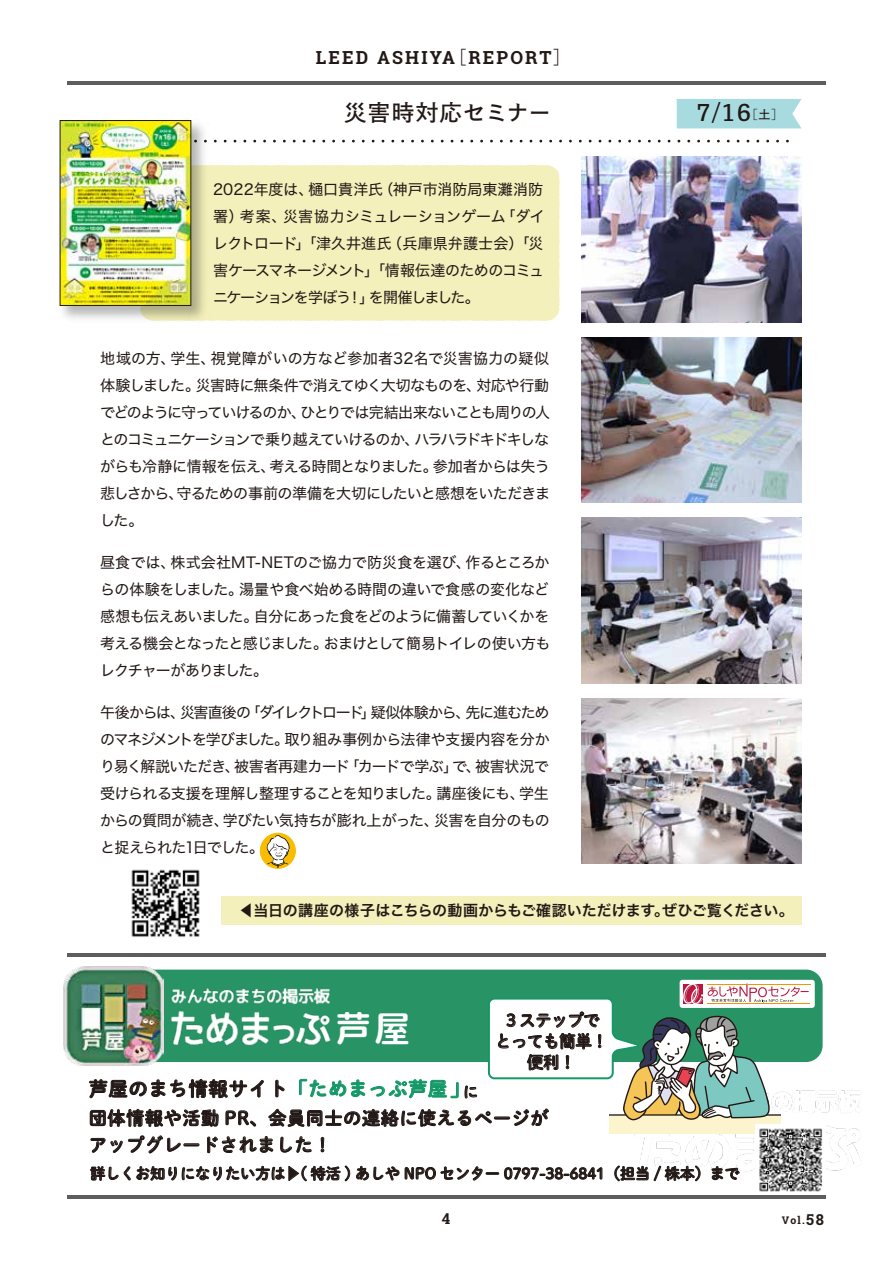
<style>
.page{position:relative;width:893px;height:1263px;background:#fff}
.page>*{position:absolute;margin:0;border:0;box-sizing:border-box;transform-origin:0 0}
.t1{font:35.7px "VDL V7 Maru Gothic Bold";color:#fff}
.t2{font:22.5px "Toppan Bunkyu Gothic Pr 6 N DB";letter-spacing:.06em;color:#221815}
.t3{font:19.2px "DNP Shuei M Go Std B";letter-spacing:.04em;color:#221815}
.t4{font:18px/26.8px "DNP Shuei M Go Std B";letter-spacing:.04em;color:#221815}
.t5{font:700 18px "Roboto Slab";letter-spacing:.12em;color:#221815}
.t6{font:16.5px/21px "DNP Shuei M Go Std B";letter-spacing:-.025em;color:#221815;text-align:center}
.t7{font:15px/27px "Hiragino Sans W4";letter-spacing:-.055em;color:#221815;text-align:justify}
.t8{font:15px "DNP Shuei M Go Std B";color:#221815}
.t9{font:15px "Hiragino Sans W6";letter-spacing:-.01em;color:#221815}
.t10{font:700 15px "Roboto Slab";color:#221815}
.t11{font:700 10.5px "Roboto Slab";color:#221815}
.s1{font-family:"Koz Go Pr 6 N";font-weight:400}
.s2{font-size:12px}
.s3{color:#139866}
.s4{font-family:"Koz Go Pr 6 N"}
.s5{font-size:15px}
</style>
<div class="page">
<div style="left:213px;top:165px;width:347px;height:156px;background:#f3f0bb"></div>
<hr style="left:68px;top:82px;width:758px;height:3px;background:#5c5d5d">
<svg style="left:213px;top:140px;width:576px;height:2px"></svg>
<div style="left:677px;top:99px;width:124px;height:29px;background:#a8dbdf"></div>
<img style="left:59px;top:120px;width:154px;height:201px">
<img style="left:62px;top:122px;width:127px;height:182px">
<div style="left:60px;top:120px;width:131px;height:186px;border:1px solid #221815"></div>
<div style="left:260px;top:833px;width:35px;height:35px;background:#f8bc00;border-radius:50%"></div>
<svg style="left:264px;top:835px;width:29px;height:33px"></svg>
<div style="left:260px;top:833px;width:36px;height:36px;border:1px solid #f8bc00;border-radius:50%"></div>
<img style="left:131px;top:869px;width:69px;height:68px">
<div style="left:221px;top:896px;width:581px;height:28px;background:#f3f0bb"></div>
<img style="left:582px;top:518px;width:220px;height:165px">
<img style="left:582px;top:337px;width:220px;height:166px">
<img style="left:582px;top:698px;width:220px;height:166px">
<img style="left:582px;top:157px;width:220px;height:165px">
<hr style="left:68px;top:953px;width:758px;height:4px;background:#5c5d5d">
<img style="left:809px;top:1090px;width:52px;height:81px">
<div style="left:123px;top:969px;width:700px;height:93px;background:#289364;border-radius:17px"></div>
<div style="left:680px;top:980px;width:135px;height:28px;background:#fff;border-radius:3px"></div>
<hr style="left:748px;top:984px;width:62px;height:1px;background:#f39700">
<hr style="left:707px;top:1003px;width:103px;height:1px;background:#f39700">
<img style="left:64px;top:966px;width:99px;height:100px">
<svg style="left:89px;top:983px;width:720px;height:198px"></svg>
<img style="left:756px;top:1125px;width:69px;height:67px">
<hr style="left:68px;top:1195px;width:758px;height:3px;background:#5c5d5d">
<p class="t5" style="left:316px;top:45px;width:257px">LEED ASHIYA<span class="s1">［</span>REPORT<span class="s1">］</span></p>
<h2 class="t2" style="left:344px;top:100px;width:208px">災害時対応セミナー</h2>
<h2 class="t2" style="left:696px;top:100px;width:82px">7/16<span class="s2">[土]</span></h2>
<p class="t7" style="left:213px;top:175px;width:333px">2022年度は、樋口貴洋氏（神戸市消防局東灘消防署）考案、災害協力シミュレーションゲーム「ダイレクトロード」「津久井進氏（兵庫県弁護士会）「災害ケースマネージメント」「情報伝達のためのコミュニケーションを学ぼう！」を開催しました。</p>
<p class="t7" style="left:100px;top:344px;width:452px">地域の方、学生、視覚障がいの方など参加者32名で災害協力の疑似体験しました。災害時に無条件で消えてゆく大切なものを、対応や行動でどのように守っていけるのか、ひとりでは完結出来ないことも周りの人とのコミュニケーションで乗り越えていけるのか、ハラハラドキドキしながらも冷静に情報を伝え、考える時間となりました。参加者からは失う悲しさから、守るための事前の準備を大切にしたいと感想をいただきました。</p>
<p class="t7" style="left:100px;top:548px;width:452px">昼食では、株式会社MT-NETのご協力で防災食を選び、作るところからの体験をしました。湯量や食べ始める時間の違いで食感の変化など感想も伝えあいました。自分にあった食をどのように備蓄していくかを考える機会となったと感じました。おまけとして簡易トイレの使い方もレクチャーがありました。</p>
<p class="t7" style="left:100px;top:698px;width:451px">午後からは、災害直後の「ダイレクトロード」疑似体験から、先に進むためのマネジメントを学びました。取り組み事例から法律や支援内容を分かり易く解説いただき、被害者再建カード「カードで学ぶ」で、被害状況で受けられる支援を理解し整理することを知りました。講座後にも、学生からの質問が続き、学びたい気持ちが膨れ上がった、災害を自分のものと捉えられた1日でした。</p>
<p class="t9" style="left:239px;top:897px;width:556px">◀当日の講座の様子はこちらの動画からもご確認いただけます。ぜひご覧ください。</p>
<h1 class="t1" style="left:335px;top:1004px;width:76px">芦屋</h1>
<p class="t3" style="left:89px;top:1074px;width:391px">芦屋のまち情報サイト<span class="s3">「ためまっぷ芦屋」</span><sub>に</sub></p>
<p class="t4" style="left:89px;top:1104px;width:461px">団体情報や活動 PR、会員同士の連絡に使えるページがアップグレードされました！</p>
<p class="t6" style="left:495px;top:1009px;width:115px">３ステップでとっても簡単！便利！</p>
<p class="t8" style="left:90px;top:1162px;width:651px">詳しくお知りになりたい方は<span class="s4">▶</span>( 特活 ) あしや NPO センター 0797-38-6841（担当 / 株本）まで</p>
<p class="t10" style="left:442px;top:1208px;width:10px">4</p>
<p class="t11" style="left:782px;top:1213px;width:44px">Vol.<span class="s5">58</span></p>
</div>
